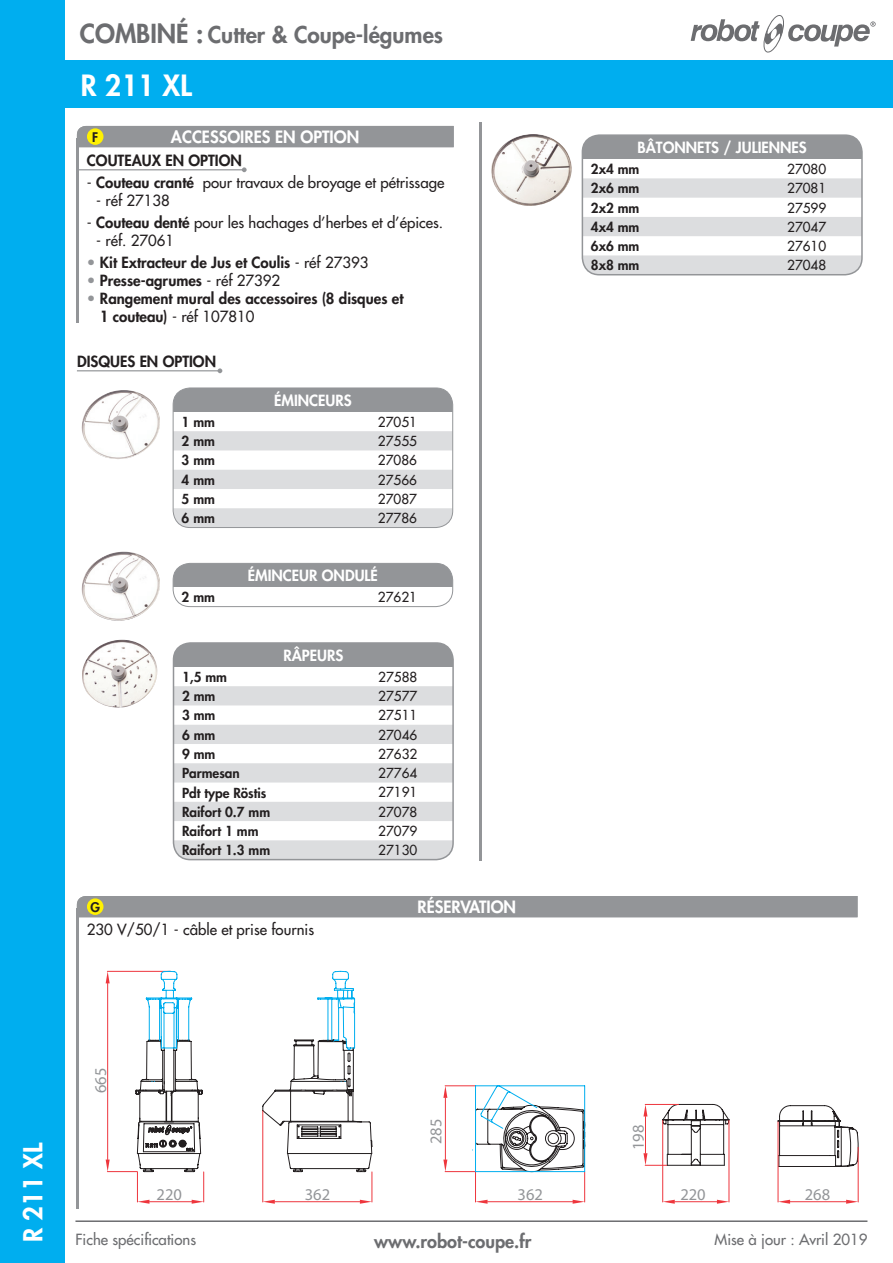
<style>
.page{position:relative;width:893px;height:1263px;background:#fff}
.page>*{position:absolute;margin:0;border:0;box-sizing:border-box;transform-origin:0 0}
.t1{font:800 28.5px "Futura";color:#fff}
.t2{font:800 25.5px "Futura";color:#fff}
.t3{font:800 22.5px "Futura";color:#6c6d70}
.t4{font:800 18px "Futura";color:#6c6d70}
.t5{font:800 16.5px "Futura";color:#fff}
.t6{font:16.5px "Myriad Pro";color:#939598}
.t7{font:800 15px/18px "Futura";color:#231f20}
.t8{font:15px "Futura";color:#231f20}
.t9{font:800 15px "Futura";color:#fff}
.t10{font:15px "Futura";color:#6c6d70}
.t11{font:800 13.5px "Futura";color:#231f20}
.t12{font:13.5px "Futura";color:#231f20}
.t13{font:800 12.9px "Futura";color:#231f20}
.s1{font-size:25.5px}
.s2{font-weight:800}
.s3{font-weight:400;color:#939598}
.s4{font-weight:400}
</style>
<div class="page">
<div style="left:48px;top:60px;width:845px;height:47px;background:#00aeef"></div>
<div style="left:0;top:0;width:65px;height:1263px;background:#00aeef"></div>
<hr style="left:480px;top:122px;width:2px;height:738px;background:#939598">
<svg style="left:691px;top:15px;width:185px;height:37px"></svg>
<hr style="left:77px;top:169px;width:167px;height:1px;background:#939598">
<svg style="left:242px;top:167px;width:5px;height:5px"></svg>
<hr style="left:77px;top:370px;width:143px;height:1px;background:#939598">
<svg style="left:218px;top:368px;width:4px;height:5px"></svg>
<hr style="left:77px;top:139px;width:2px;height:184px;background:#939598">
<hr style="left:77px;top:909px;width:2px;height:300px;background:#939598">
<div style="left:77px;top:896px;width:780px;height:21px;background:#939598"></div>
<div style="left:87px;top:898px;width:16px;height:17px;background:#fff101;border-radius:50%"></div>
<div style="left:173px;top:388px;width:280px;height:24px;background:#939598"></div>
<svg style="left:173px;top:431px;width:280px;height:96px"></svg>
<div style="left:173px;top:388px;width:280px;height:140px;border:1px solid #939598;border-radius:17px"></div>
<div style="left:77px;top:126px;width:377px;height:21px;background:#939598"></div>
<div style="left:87px;top:128px;width:16px;height:17px;background:#fff101;border-radius:50%"></div>
<div style="left:173px;top:563px;width:280px;height:24px;background:#939598"></div>
<div style="left:173px;top:563px;width:280px;height:44px;border:1px solid #939598;border-radius:17px"></div>
<div style="left:173px;top:643px;width:280px;height:24px;background:#939598"></div>
<svg style="left:173px;top:686px;width:280px;height:174px;fill:#dcdddf"></svg>
<div style="left:173px;top:642px;width:281px;height:218px;border:2px solid #939598;border-radius:17px"></div>
<div style="left:582px;top:135px;width:280px;height:24px;background:#939598"></div>
<svg style="left:582px;top:178px;width:280px;height:97px"></svg>
<div style="left:582px;top:134px;width:281px;height:141px;border:2px solid #939598;border-radius:17px"></div>
<img style="left:491px;top:134px;width:81px;height:72px">
<img style="left:81px;top:390px;width:79px;height:69px">
<img style="left:81px;top:552px;width:79px;height:69px">
<img style="left:82px;top:640px;width:76px;height:68px">
<hr style="left:75px;top:1220px;width:792px;height:2px;background:#6c6d70">
<hr style="left:137px;top:1172px;width:1px;height:30px;background:#ee363d">
<hr style="left:203px;top:1172px;width:1px;height:30px;background:#ee363d">
<hr style="left:149px;top:1201px;width:43px;height:1px;background:#ee363d">
<svg style="left:137px;top:1200px;width:12px;height:4px"></svg>
<svg style="left:192px;top:1200px;width:12px;height:4px"></svg>
<hr style="left:107px;top:971px;width:64px;height:1px;background:#ee363d">
<hr style="left:107px;top:1171px;width:30px;height:1px;background:#ee363d">
<hr style="left:107px;top:983px;width:1px;height:176px;background:#ee363d">
<svg style="left:106px;top:971px;width:4px;height:12px"></svg>
<svg style="left:106px;top:1159px;width:4px;height:12px"></svg>
<svg style="left:136px;top:971px;width:66px;height:201px"></svg>
<hr style="left:262px;top:1111px;width:1px;height:91px;background:#ee363d">
<hr style="left:372px;top:1172px;width:1px;height:30px;background:#ee363d">
<hr style="left:275px;top:1201px;width:85px;height:1px;background:#ee363d">
<svg style="left:263px;top:1200px;width:12px;height:4px"></svg>
<svg style="left:360px;top:1200px;width:12px;height:4px"></svg>
<svg style="left:262px;top:971px;width:110px;height:201px"></svg>
<hr style="left:475px;top:1172px;width:1px;height:30px;background:#ee363d">
<hr style="left:584px;top:1172px;width:1px;height:30px;background:#ee363d">
<hr style="left:488px;top:1201px;width:85px;height:1px;background:#ee363d">
<svg style="left:475px;top:1200px;width:13px;height:4px"></svg>
<svg style="left:573px;top:1200px;width:12px;height:4px"></svg>
<svg style="left:443px;top:1085px;width:142px;height:87px"></svg>
<hr style="left:729px;top:1120px;width:1px;height:82px;background:#ee363d">
<hr style="left:662px;top:1120px;width:1px;height:82px;background:#ee363d">
<hr style="left:675px;top:1201px;width:42px;height:1px;background:#ee363d">
<svg style="left:717px;top:1200px;width:12px;height:4px"></svg>
<svg style="left:663px;top:1200px;width:12px;height:4px"></svg>
<svg style="left:643px;top:1104px;width:86px;height:62px"></svg>
<hr style="left:667px;top:1165px;width:57px;height:1px;background:#231f20">
<hr style="left:778px;top:1121px;width:1px;height:81px;background:#ee363d">
<hr style="left:858px;top:1147px;width:1px;height:55px;background:#ee363d">
<hr style="left:790px;top:1201px;width:56px;height:1px;background:#ee363d">
<svg style="left:778px;top:1200px;width:12px;height:4px"></svg>
<svg style="left:846px;top:1200px;width:12px;height:4px"></svg>
<svg style="left:778px;top:1105px;width:80px;height:62px"></svg>
<h3 class="t3" style="left:80px;top:20px;width:365px"><span class="s1">COMBINÉ :</span> Cutter &amp; Coupe-légumes</h3>
<h1 class="t1" style="left:81px;top:67px;width:113px">R 211 XL</h1>
<p class="t13" style="left:92px;top:129px;width:8px">F</p>
<p class="t5" style="left:171px;top:127px;width:190px">ACCESSOIRES EN OPTION</p>
<p class="t7" style="left:87px;top:151px;width:156px">COUTEAUX EN OPTION</p>
<p class="t8" style="left:87px;top:173px;width:359px">- <span class="s2">Couteau cranté</span> pour travaux de broyage et pétrissage</p>
<p class="t8" style="left:96px;top:191px;width:75px">- réf 27138</p>
<p class="t8" style="left:87px;top:213px;width:358px">- <span class="s2">Couteau denté</span> pour les hachages d’herbes et d’épices.</p>
<p class="t8" style="left:96px;top:231px;width:80px">- réf. 27061</p>
<p class="t7" style="left:87px;top:254px;width:283px"><span class="s3">•</span> Kit Extracteur de Jus et Coulis <span class="s4">- réf 27393</span></p>
<p class="t7" style="left:87px;top:272px;width:195px"><span class="s3">•</span> Presse-agrumes <span class="s4">- réf 27392</span></p>
<p class="t7" style="left:100px;top:290px;width:305px;text-indent:-13px"><span class="s3">•</span> Rangement mural des accessoires (8 disques et<br>1 couteau) <span class="s4">- réf 107810</span></p>
<p class="t7" style="left:77px;top:352px;width:140px">DISQUES EN OPTION</p>
<p class="t9" style="left:274px;top:391px;width:79px">ÉMINCEURS</p>
<p class="t11" style="left:182px;top:413px;width:35px">1 mm</p>
<p class="t12" style="left:378px;top:413px;width:41px">27051</p>
<p class="t11" style="left:182px;top:433px;width:35px">2 mm</p>
<p class="t12" style="left:378px;top:433px;width:41px">27555</p>
<p class="t11" style="left:182px;top:452px;width:35px">3 mm</p>
<p class="t12" style="left:378px;top:452px;width:41px">27086</p>
<p class="t11" style="left:182px;top:471px;width:35px">4 mm</p>
<p class="t12" style="left:378px;top:471px;width:41px">27566</p>
<p class="t11" style="left:182px;top:490px;width:35px">5 mm</p>
<p class="t12" style="left:378px;top:490px;width:41px">27087</p>
<p class="t11" style="left:182px;top:510px;width:35px">6 mm</p>
<p class="t12" style="left:378px;top:510px;width:41px">27786</p>
<p class="t9" style="left:248px;top:566px;width:132px">ÉMINCEUR ONDULÉ</p>
<p class="t11" style="left:182px;top:589px;width:35px">2 mm</p>
<p class="t12" style="left:378px;top:589px;width:41px">27621</p>
<p class="t9" style="left:283px;top:646px;width:61px">RÂPEURS</p>
<p class="t13" style="left:90px;top:899px;width:11px">G</p>
<p class="t13" style="left:92px;top:899px;width:8px">F</p>
<p class="t11" style="left:182px;top:668px;width:47px">1,5 mm</p>
<p class="t12" style="left:378px;top:668px;width:41px">27588</p>
<p class="t11" style="left:182px;top:688px;width:35px">2 mm</p>
<p class="t12" style="left:378px;top:688px;width:41px">27577</p>
<p class="t11" style="left:182px;top:707px;width:35px">3 mm</p>
<p class="t12" style="left:378px;top:707px;width:41px">27511</p>
<p class="t11" style="left:182px;top:726px;width:35px">6 mm</p>
<p class="t12" style="left:378px;top:726px;width:41px">27046</p>
<p class="t11" style="left:182px;top:745px;width:35px">9 mm</p>
<p class="t12" style="left:378px;top:745px;width:41px">27632</p>
<p class="t11" style="left:182px;top:765px;width:59px">Parmesan</p>
<p class="t12" style="left:378px;top:765px;width:41px">27764</p>
<p class="t11" style="left:182px;top:784px;width:86px">Pdt type Röstis</p>
<p class="t12" style="left:378px;top:784px;width:41px">27191</p>
<p class="t11" style="left:182px;top:803px;width:90px">Raifort 0.7 mm</p>
<p class="t12" style="left:378px;top:803px;width:41px">27078</p>
<p class="t11" style="left:182px;top:822px;width:78px">Raifort 1 mm</p>
<p class="t12" style="left:378px;top:822px;width:41px">27079</p>
<p class="t11" style="left:182px;top:842px;width:90px">Raifort 1.3 mm</p>
<p class="t12" style="left:378px;top:842px;width:41px">27130</p>
<p class="t5" style="left:417px;top:897px;width:100px">RÉSERVATION</p>
<p class="t8" style="left:87px;top:920px;width:229px">230 V/50/1 - câble et prise fournis</p>
<p class="t9" style="left:637px;top:138px;width:171px">BÂTONNETS / JULIENNES</p>
<p class="t11" style="left:591px;top:161px;width:50px">2x4 mm</p>
<p class="t12" style="left:787px;top:161px;width:41px">27080</p>
<p class="t11" style="left:591px;top:180px;width:50px">2x6 mm</p>
<p class="t12" style="left:787px;top:180px;width:41px">27081</p>
<p class="t11" style="left:591px;top:199px;width:50px">2x2 mm</p>
<p class="t12" style="left:787px;top:199px;width:41px">27599</p>
<p class="t11" style="left:591px;top:218px;width:50px">4x4 mm</p>
<p class="t12" style="left:787px;top:218px;width:41px">27047</p>
<p class="t11" style="left:591px;top:238px;width:50px">6x6 mm</p>
<p class="t12" style="left:787px;top:238px;width:41px">27610</p>
<p class="t11" style="left:591px;top:257px;width:50px">8x8 mm</p>
<p class="t12" style="left:787px;top:257px;width:41px">27048</p>
<h2 class="t2" style="left:17px;top:1242px;width:101px;rotate:-90deg">R 211 XL</h2>
<p class="t6" style="left:90px;top:1093px;width:27px;rotate:-90deg">665</p>
<p class="t6" style="left:157px;top:1184px;width:27px">220</p>
<p class="t6" style="left:305px;top:1184px;width:27px">362</p>
<p class="t6" style="left:426px;top:1144px;width:27px;rotate:-90deg">285</p>
<p class="t6" style="left:628px;top:1150px;width:27px;rotate:-90deg">198</p>
<p class="t6" style="left:518px;top:1184px;width:27px">362</p>
<p class="t6" style="left:680px;top:1184px;width:27px">220</p>
<p class="t6" style="left:805px;top:1184px;width:27px">268</p>
<p class="t10" style="left:75px;top:1230px;width:122px">Fiche spécifications</p>
<p class="t4" style="left:374px;top:1229px;width:159px">www.robot-coupe.fr</p>
<p class="t10" style="left:715px;top:1230px;width:154px">Mise à jour : Avril 2019</p>
</div>
